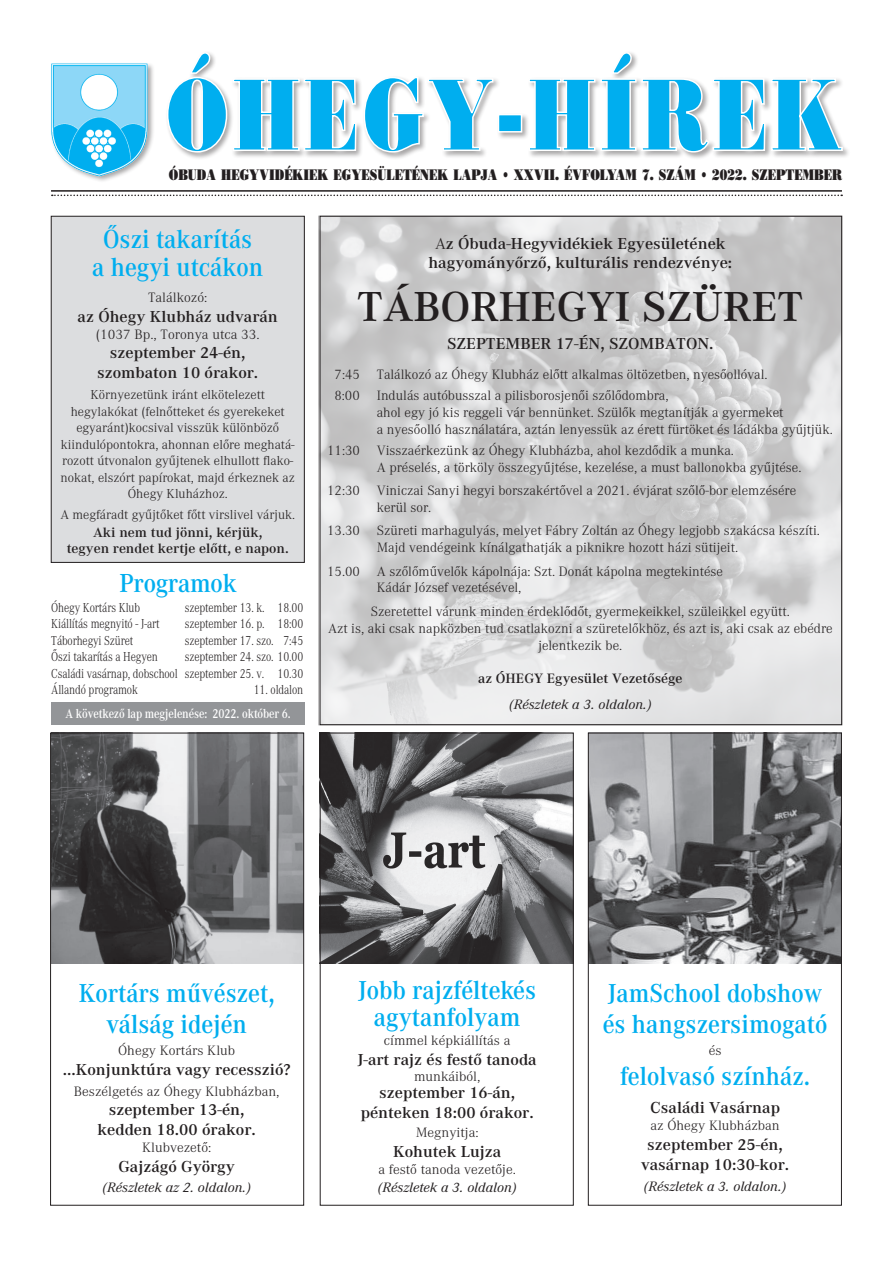
<style>
.page{position:relative;width:893px;height:1263px;background:#fff}
.page>*{position:absolute;margin:0;border:0;box-sizing:border-box;transform-origin:0 0}
.t1{font:700 43.5px "Corporate Gs";color:#231f20;scale:1.05 1}
.t2{font:700 27px/31.2px "Corporate Light Gs";color:#00aeef;text-align:center;scale:.93 1}
.t3{font:700 16.5px/19.8px "Corporate Gs";color:#231f20;text-align:center;scale:1.05 1}
.t4{font:15.3px "H Bodoni Poster";color:#231f20;scale:.75 1}
.t5{font:14.1px/17px "Corporate Light Gs Plain";color:#231f20}
.t6{font:14.1px "Corporate Light Gs Plain";color:#231f20;scale:1.05 1}
.t7{font:italic 14.1px "Corporate Gs";color:#231f20;scale:1.05 1}
.t8{font:700 14.1px/16.5px "Corporate Gs";color:#231f20;text-align:center;scale:1.05 1}
.t9{font:13.5px/16.5px "Corporate Light Gs Plain";color:#231f20;text-align:center}
.t10{font:13.5px/16.5px "Corporate Light Gs Plain";color:#231f20;text-align:justify;scale:.85 1}
.t11{font:700 13.5px "Corporate Gs";letter-spacing:-.01em;color:#fff;scale:.85 1}
.s1{font-family:"Corporate Light Gs Plain";font-weight:400}
</style>
<div class="page">
<img style="left:590px;top:835px;width:250px;height:129px">
<div style="left:51px;top:702px;width:253px;height:23px;background:#939598"></div>
<svg style="left:52px;top:195px;width:113px;height:1px"></svg>
<hr style="left:51px;top:190px;width:791px;height:2px;background:#231f20">
<svg style="left:166px;top:52px;width:678px;height:783px"></svg>
<img style="left:51px;top:63px;width:102px;height:116px">
<div style="left:51px;top:216px;width:253px;height:346px;background:#dcdddf"></div>
<div style="left:51px;top:216px;width:253px;height:347px;border:1px solid #231f20"></div>
<img style="left:52px;top:735px;width:250px;height:229px">
<img style="left:322px;top:733px;width:252px;height:231px">
<div style="left:50px;top:733px;width:254px;height:472px;border:1px solid #231f20"></div>
<div style="left:320px;top:733px;width:253px;height:472px;border:1px solid #231f20"></div>
<div style="left:588px;top:733px;width:254px;height:472px;border:1px solid #231f20"></div>
<p class="t4" style="left:169px;top:165px;width:899px">ÓBUDA HEGYVIDÉKIEK EGYESÜLETÉNEK LAPJA • XXVII. ÉVFOLYAM 7. SZÁM • 2022. SZEPTEMBER</p>
<h2 class="t2" style="left:92px;top:225px;width:186px;line-height:28.2px">Ôszi takarítás<br>a hegyi utcákon</h2>
<p class="t6" style="left:148px;top:290px;width:58px">Találkozó:</p>
<p class="t3" style="left:78px;top:307px;width:192px">az Óhegy Klubház udvarán</p>
<p class="t6" style="left:96px;top:326px;width:157px">(1037 Bp., Toronya utca 33.</p>
<p class="t3" style="left:97px;top:343px;width:155px">szeptember 24-én, szombaton 10 órakor.</p>
<p class="t9" style="left:61px;top:387px;width:236px">Környezetünk iránt elkötelezett hegylakókat (felnôtteket és gyerekeket egyaránt)kocsival visszük különbözô kiindulópontokra, ahonnan elôre meghatá&shy;rozott útvonalon gyûjtenek elhullott flako&shy;nokat, elszórt papírokat, majd érkeznek az Óhegy Kluházhoz.</p>
<p class="t9" style="left:60px;top:506px;width:236px">A megfáradt gyûjtôket fôtt virslivel várjuk.</p>
<p class="t8" style="left:67px;top:524px;width:213px">Aki nem tud jönni, kérjük,<br>tegyen rendet kertje elôtt, e napon.</p>
<h2 class="t2" style="left:120px;top:568px;width:128px">Programok</h2>
<p class="t10" style="left:51px;top:599px;width:106px">Óhegy Kortárs Klub</p>
<p class="t10" style="left:185px;top:599px;width:141px">szeptember 13. k. 18.00</p>
<p class="t10" style="left:51px;top:616px;width:129px">Kiállítás megnyitó - J-art</p>
<p class="t10" style="left:185px;top:616px;width:141px">szeptember 16. p. 18:00</p>
<p class="t10" style="left:51px;top:632px;width:98px">Táborhegyi Szüret</p>
<p class="t10" style="left:185px;top:632px;width:141px">szeptember 17. szo. 7:45</p>
<p class="t10" style="left:51px;top:649px;width:127px">Ôszi takarítás a Hegyen</p>
<p class="t10" style="left:51px;top:649px;width:298px;text-indent:134px">szeptember 24. szo. 10.00<br>Családi vasárnap, dobschool szeptember 25. v. 10.30<br>Állandó programok</p>
<p class="t10" style="left:254px;top:682px;width:60px">11. oldalon</p>
<p class="t11" style="left:66px;top:706px;width:266px">A következô lap megjelenése: 2022. október 6.</p>
<p class="t3" style="left:428px;top:234px;width:291px"><span class="s1">A</span>z Óbuda-Hegyvidékiek Egyesületének hagyományôrzô, kulturális rendezvénye:</p>
<h1 class="t1" style="left:357px;top:282px;width:426px">TÁBORHEGYI SZÜRET</h1>
<p class="t3" style="left:447px;top:334px;width:255px">SZEPTEMBER 17-ÉN, SZOMBATON.</p>
<p class="t5" style="left:334px;top:364px;width:435px;line-height:21.1px">7:45 Találkozó az Óhegy Klubház elôtt alkalmas öltözetben, nyesôollóval.<br>8:00 Indulás autóbusszal a pilisborosjenôi szôlôdombra,</p>
<p class="t5" style="left:377px;top:404px;width:458px">ahol egy jó kis reggeli vár bennünket. Szülôk megtanítják a gyermeket<br>a nyesôolló használatára, aztán lenyessük az érett fürtöket és ládákba gyûjtjük.</p>
<p class="t5" style="left:377px;top:442px;width:426px;text-indent:-50px">11:30 Visszaérkezünk az Óhegy Klubházba, ahol kezdôdik a munka.<br>A préselés, a törköly összegyûjtése, kezelése, a must ballonokba gyûjtése.</p>
<p class="t5" style="left:377px;top:482px;width:421px;text-indent:-50px">12:30 Viniczai Sanyi hegyi borszakértôvel a 2021. évjárat szôlô-bor elemzésére kerül sor.</p>
<p class="t5" style="left:377px;top:522px;width:445px;text-indent:-50px">13.30 Szüreti marhagulyás, melyet Fábry Zoltán az Óhegy legjobb szakácsa készíti.<br>Majd vendégeink kínálgathatják a piknikre hozott házi sütijeit.</p>
<p class="t5" style="left:377px;top:563px;width:348px;text-indent:-50px">15.00 A szôlômûvelôk kápolnája: Szt. Donát kápolna megtekintése<br>Kádár József vezetésével,</p>
<p class="t5" style="left:328px;top:603px;width:506px;text-align:center">Szeretettel várunk minden érdeklôdôt, gyermekeikkel, szüleikkel együtt.<br>Azt is, aki csak napközben tud csatlakozni a szüretelôkhöz, és azt is, aki csak az ebédre jelentkezik be.</p>
<p class="t8" style="left:478px;top:671px;width:196px">az ÓHEGY Egyesület Vezetôsége</p>
<p class="t7" style="left:509px;top:696px;width:137px">(Részletek a 3. oldalon.)</p>
<h2 class="t2" style="left:79px;top:978px;width:212px">Kortárs mûvészet, válság idején</h2>
<p class="t6" style="left:118px;top:1043px;width:113px">Óhegy Kortárs Klub</p>
<p class="t3" style="left:63px;top:1060px;width:218px">…Konjunktúra vagy recesszió?</p>
<p class="t6" style="left:74px;top:1083px;width:197px">Beszélgetés az Óhegy Klubházban,</p>
<p class="t3" style="left:98px;top:1100px;width:152px">szeptember 13-én, kedden 18.00 órakor.</p>
<p class="t6" style="left:142px;top:1139px;width:67px">Klubvezetô:</p>
<p class="t3" style="left:118px;top:1156px;width:112px">Gajzágó György</p>
<p class="t7" style="left:103px;top:1179px;width:143px">(Részletek az 2. oldalon.)</p>
<h2 class="t2" style="left:358px;top:977px;width:193px;line-height:26.7px">Jobb rajzféltekés agytanfolyam</h2>
<p class="t6" style="left:384px;top:1032px;width:122px">címmel képkiállítás a</p>
<p class="t3" style="left:358px;top:1049px;width:172px">J-art rajz és festô tanoda</p>
<p class="t6" style="left:414px;top:1069px;width:65px">munkáiból,</p>
<p class="t3" style="left:361px;top:1083px;width:166px">szeptember 16-án, pénteken 18:00 órakor.</p>
<p class="t6" style="left:416px;top:1125px;width:61px">Megnyitja:</p>
<p class="t3" style="left:393px;top:1142px;width:105px">Kohutek Lujza</p>
<p class="t6" style="left:378px;top:1161px;width:133px">a festô tanoda vezetôje.</p>
<p class="t7" style="left:378px;top:1179px;width:134px">(Részletek a 3. oldalon)</p>
<h2 class="t2" style="left:603px;top:978px;width:243px;text-align:left">JamSchool dobshow és hangszersimogató</h2>
<p class="t6" style="left:709px;top:1043px;width:14px">és</p>
<h2 class="t2" style="left:620px;top:1061px;width:206px">felolvasó színház.</h2>
<p class="t3" style="left:650px;top:1097px;width:125px">Családi Vasárnap</p>
<p class="t6" style="left:650px;top:1118px;width:125px">az Óhegy Klubházban</p>
<p class="t3" style="left:641px;top:1135px;width:142px">szeptember 25-én, vasárnap 10:30-kor.</p>
<p class="t7" style="left:644px;top:1179px;width:137px">(Részletek a 3. oldalon.)</p>
</div>
